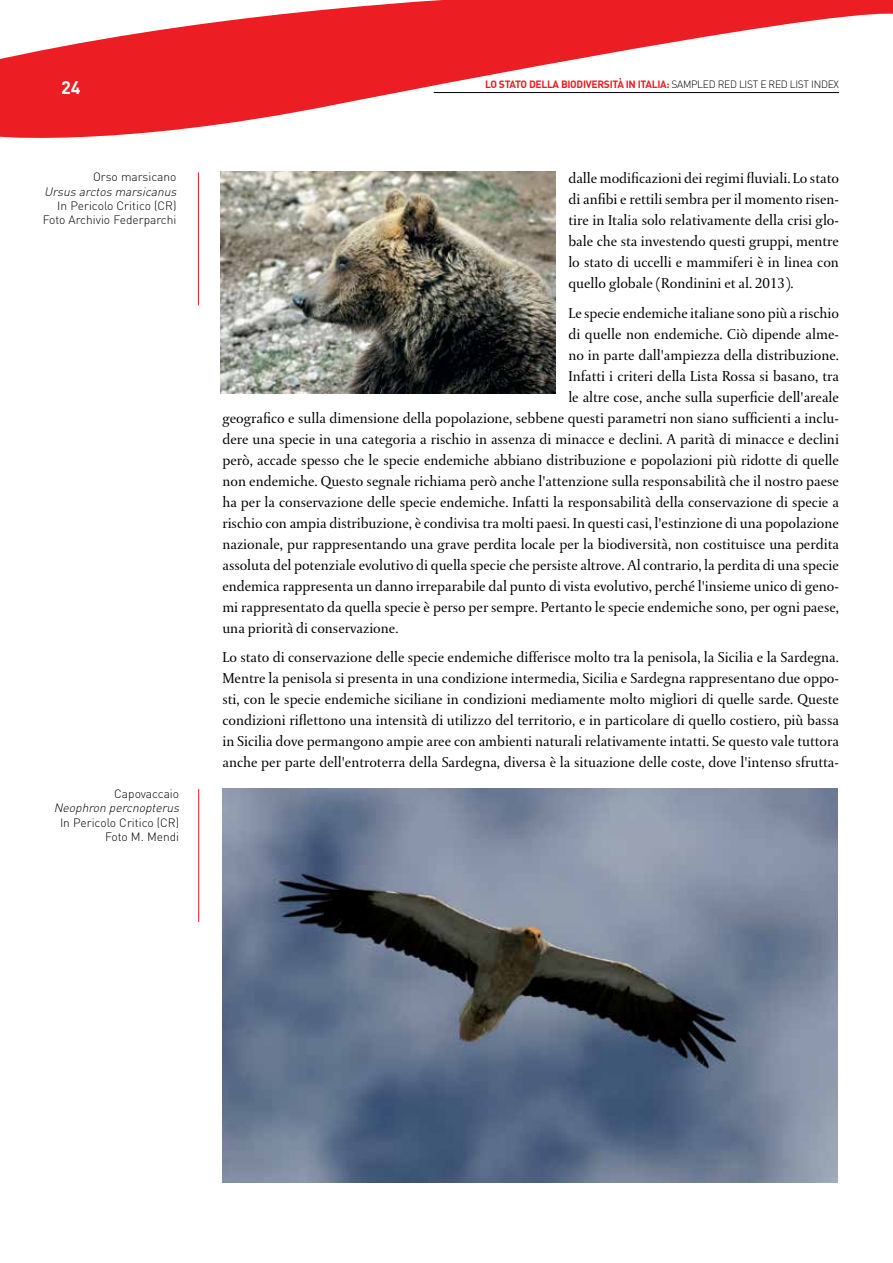
<style>
.page{position:relative;width:893px;height:1263px;background:#fff}
.page>*{position:absolute;margin:0;border:0;box-sizing:border-box;transform-origin:0 0}
.t1{font:700 18px "DIN";color:#fff}
.t2{font:15px/21px "DTL Paradox T";color:#000;text-align:justify}
.t3{font:300 12px/14.4px "DIN";color:#000;text-align:right}
.t4{font:italic 300 12px "DIN";color:#000}
.t5{font:700 10.5px "DIN";letter-spacing:-.03em;color:#ed1d24}
.s1{font-weight:300;color:#000}
</style>
<div class="page">
<svg style="left:0;top:0;width:893px;height:138px;fill:#ed1d24"></svg>
<hr style="left:434px;top:92px;width:405px;height:1px;background:#000">
<hr style="left:198px;top:172px;width:1px;height:133px;background:#ed1d24">
<img style="left:221px;top:171px;width:335px;height:223px">
<hr style="left:198px;top:789px;width:1px;height:133px;background:#ed1d24">
<img style="left:223px;top:789px;width:614px;height:393px">
<p class="t1" style="left:61px;top:76px;width:21px">24</p>
<p class="t3" style="left:93px;top:170px;width:85px">Orso marsicano</p>
<p class="t4" style="left:44px;top:184px;width:137px">Ursus arctos marsicanus</p>
<p class="t3" style="left:43px;top:198px;width:135px">In Pericolo Critico (CR)<br>Foto Archivio Federparchi</p>
<p class="t3" style="left:114px;top:786px;width:67px">Capovaccaio</p>
<p class="t4" style="left:54px;top:800px;width:130px">Neophron percnopterus</p>
<p class="t3" style="left:60px;top:815px;width:121px">In Pericolo Critico (CR)<br>Foto M. Mendi</p>
<p class="t5" style="left:485px;top:77px;width:355px">LO STATO DELLA BIODIVERSITà IN ITALIA: <span class="s1">SAMPLED RED LIST E RED LIST INDEX</span></p>
<p class="t2" style="left:568px;top:168px;width:272px">dalle modificazioni dei regimi fluviali. Lo stato di anfibi e rettili sembra per il momento risen&shy;tire in Italia solo relativamente della crisi glo&shy;bale che sta investendo questi gruppi, mentre lo stato di uccelli e mammiferi è in linea con quello globale (Rondinini et al. 2013).</p>
<p class="t2" style="left:568px;top:302px;width:272px">Le specie endemiche italiane sono più a rischio</p>
<p class="t2" style="left:568px;top:323px;width:272px">di quelle non endemiche. Ciò dipende alme-</p>
<p class="t2" style="left:568px;top:344px;width:272px">no in parte dall'ampiezza della distribuzione.</p>
<p class="t2" style="left:568px;top:365px;width:272px">Infatti i criteri della Lista Rossa si basano, tra</p>
<p class="t2" style="left:568px;top:386px;width:272px">le altre cose, anche sulla superficie dell'areale</p>
<p class="t2" style="left:222px;top:407px;width:618px">geografico e sulla dimensione della popolazione, sebbene questi parametri non siano sufficienti a inclu-</p>
<p class="t2" style="left:222px;top:428px;width:618px">dere una specie in una categoria a rischio in assenza di minacce e declini. A parità di minacce e declini</p>
<p class="t2" style="left:222px;top:449px;width:618px">però, accade spesso che le specie endemiche abbiano distribuzione e popolazioni più ridotte di quelle</p>
<p class="t2" style="left:222px;top:470px;width:618px">non endemiche. Questo segnale richiama però anche l'attenzione sulla responsabilità che il nostro paese</p>
<p class="t2" style="left:222px;top:491px;width:618px">ha per la conservazione delle specie endemiche. Infatti la responsabilità della conservazione di specie a</p>
<p class="t2" style="left:222px;top:512px;width:618px">rischio con ampia distribuzione, è condivisa tra molti paesi. In questi casi, l'estinzione di una popolazione</p>
<p class="t2" style="left:222px;top:533px;width:618px">nazionale, pur rappresentando una grave perdita locale per la biodiversità, non costituisce una perdita</p>
<p class="t2" style="left:222px;top:554px;width:618px">assoluta del potenziale evolutivo di quella specie che persiste altrove. Al contrario, la perdita di una specie</p>
<p class="t2" style="left:222px;top:575px;width:618px">endemica rappresenta un danno irreparabile dal punto di vista evolutivo, perché l'insieme unico di geno-</p>
<p class="t2" style="left:222px;top:596px;width:618px">mi rappresentato da quella specie è perso per sempre. Pertanto le specie endemiche sono, per ogni paese,</p>
<p class="t2" style="left:222px;top:617px;width:178px">una priorità di conservazione.</p>
<p class="t2" style="left:222px;top:647px;width:618px">Lo stato di conservazione delle specie endemiche differisce molto tra la penisola, la Sicilia e la Sardegna.<br>Mentre la penisola si presenta in una condizione intermedia, Sicilia e Sardegna rappresentano due oppo&shy;sti, con le specie endemiche siciliane in condizioni mediamente molto migliori di quelle sarde. Queste condizioni riflettono una intensità di utilizzo del territorio, e in particolare di quello costiero, più bassa in Sicilia dove permangono ampie aree con ambienti naturali relativamente intatti. Se questo vale tuttora anche per parte dell'entroterra della Sardegna, diversa è la situazione delle coste, dove l'intenso sfrutta-</p>
</div>
